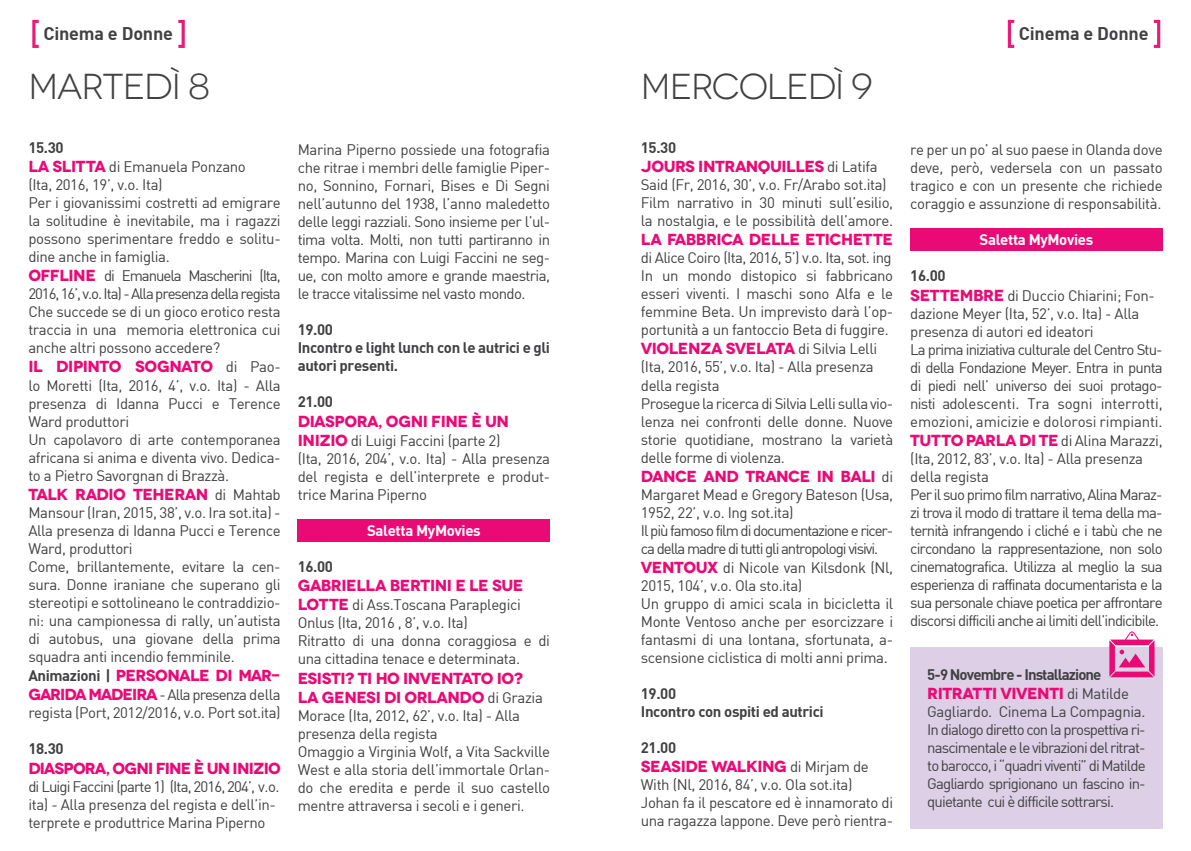
<style>
.page{position:relative;width:1191px;height:851px;background:#fff}
.page>*{position:absolute;margin:0;border:0;box-sizing:border-box;transform-origin:0 0}
.t1{font:36px "Novecentowide";letter-spacing:-.03em;color:#414042}
.t2{font:18px "DIN Bold";letter-spacing:-.01em;color:#414042}
.t3{font:700 16px/19.2px "Novecentowide";letter-spacing:-.025em;color:#ea0a75}
.t4{font:700 16px "Novecentowide";letter-spacing:-.045em;color:#ea0a75}
.t5{font:700 16px "Novecentowide";letter-spacing:-.05em;color:#ea0a75}
.t6{font:15px/18px "DIN";letter-spacing:-.025em;color:#414042}
.t7{font:15px/18px "DIN";letter-spacing:-.06em;color:#414042}
.t8{font:15px/18px "DIN Bold";letter-spacing:-.025em;color:#414042}
.t9{font:15px "DIN Bold";letter-spacing:-.025em;color:#fff}
.t10{font:15px "DIN Bold";letter-spacing:-.06em;color:#414042}
.s1{font-family:"Novecentowide";font-weight:700;font-size:16px;color:#ea0a75}
.s2{font-family:"DIN";font-weight:400;font-size:15px;color:#414042}
.s3{font-family:"DIN Bold";font-weight:400;font-size:15px;color:#414042}
</style>
<div class="page">
<div style="left:910px;top:228px;width:252px;height:23px;background:#ea0a75"></div>
<div style="left:298px;top:519px;width:252px;height:22px;background:#ea0a75"></div>
<div style="left:910px;top:646px;width:252px;height:182px;background:#ddcfe6"></div>
<svg style="left:1109px;top:631px;width:45px;height:46px"></svg>
<svg style="left:32px;top:20px;width:7px;height:28px"></svg>
<svg style="left:178px;top:20px;width:7px;height:28px"></svg>
<svg style="left:1007px;top:20px;width:7px;height:28px"></svg>
<svg style="left:1153px;top:20px;width:7px;height:28px"></svg>
<p class="t2" style="left:43px;top:21px;width:131px">Cinema e Donne</p>
<p class="t2" style="left:1018px;top:21px;width:131px">Cinema e Donne</p>
<h1 class="t1" style="left:28px;top:65px;width:183px">MARTEDÌ 8</h1>
<p class="t8" style="left:28px;top:138px;width:37px">15.30</p>
<p class="t6" style="left:28px;top:157px;width:254px"><span class="s1">LA SLITTA</span> di Emanuela Ponzano<br>(Ita, 2016, 19’, v.o. Ita)<br>Per i giovanissimi costretti ad emigrare la solitudine è inevitabile, ma i ragazzi possono sperimentare freddo e solitu&shy;dine anche in famiglia.<br><span class="s1">OFFLINE</span> di Emanuela Mascherini (Ita, 2016, 16’, v.o. Ita) - Alla presenza della regista Che succede se di un gioco erotico resta traccia in una memoria elettronica cui anche altri possono accedere?</p>
<p class="t3" style="left:28px;top:357px;width:254px">IL DIPINTO SOGNATO <span class="s2">di Pao-</span></p>
<p class="t6" style="left:28px;top:376px;width:254px">lo Moretti (Ita, 2016, 4’, v.o. Ita) - Alla presenza di Idanna Pucci e Terence Ward produttori<br>Un capolavoro di arte contemporanea africana si anima e diventa vivo. Dedica&shy;to a Pietro Savorgnan di Brazzà.</p>
<p class="t3" style="left:28px;top:484px;width:254px">TALK RADIO TEHERAN <span class="s2">di Mahtab</span></p>
<p class="t6" style="left:28px;top:503px;width:254px">Mansour (Iran, 2015, 38’, v.o. Ira sot.ita) - Alla presenza di Idanna Pucci e Terence Ward, produttori<br>Come, brillantemente, evitare la cen&shy;sura. Donne iraniane che superano gli stereotipi e sottolineano le contraddizio&shy;ni: una campionessa di rally, un’autista di autobus, una giovane della prima squadra anti incendio femminile.</p>
<p class="t4" style="left:28px;top:665px;width:254px"><span class="s3">Animazioni |</span> PERSONALE DI MAR-</p>
<p class="t6" style="left:28px;top:685px;width:254px"><span class="s1">GARIDA MADEIRA</span> - Alla presenza della regista (Port, 2012/2016, v.o. Port sot.ita)</p>
<p class="t8" style="left:28px;top:739px;width:37px">18.30</p>
<p class="t5" style="left:28px;top:757px;width:254px">DIASPORA, OGNI FINE È UN INIZIO</p>
<p class="t6" style="left:28px;top:776px;width:253px">di Luigi Faccini (parte 1) (Ita, 2016, 204’, v.o. ita) - Alla presenza del regista e dell’in&shy;terprete e produttrice Marina Piperno</p>
<p class="t6" style="left:298px;top:140px;width:254px;text-align:justify">Marina Piperno possiede una fotografia che ritrae i membri delle famiglie Piper&shy;no, Sonnino, Fornari, Bises e Di Segni nell’autunno del 1938, l’anno maledetto delle leggi razziali. Sono insieme per l’ul&shy;tima volta. Molti, non tutti partiranno in tempo. Marina con Luigi Faccini ne seg&shy;ue, con molto amore e grande maestria, le tracce vitalissime nel vasto mondo.</p>
<p class="t8" style="left:298px;top:320px;width:254px">19.00<br>Incontro e light lunch con le autrici e gli autori presenti.</p>
<p class="t8" style="left:298px;top:392px;width:37px">21.00</p>
<p class="t3" style="left:298px;top:411px;width:213px">DIASPORA, OGNI FINE È UN</p>
<p class="t6" style="left:298px;top:431px;width:254px"><span class="s1">INIZIO</span> di Luigi Faccini (parte 2)<br>(Ita, 2016, 204’, v.o. Ita) - Alla presenza del regista e dell’interprete e produt&shy;trice Marina Piperno</p>
<p class="t9" style="left:367px;top:520px;width:115px">Saletta MyMovies</p>
<p class="t8" style="left:298px;top:556px;width:37px">16.00</p>
<p class="t3" style="left:298px;top:576px;width:227px">GABRIELLA BERTINI E LE SUE</p>
<p class="t6" style="left:298px;top:595px;width:254px"><span class="s1">LOTTE</span> di Ass.Toscana Paraplegici Onlus (Ita, 2016 , 8’, v.o. Ita)<br>Ritratto di una donna coraggiosa e di una cittadina tenace e determinata.</p>
<p class="t3" style="left:298px;top:668px;width:247px">ESISTI? TI HO INVENTATO IO?<br>LA GENESI DI ORLANDO <span class="s2">di Grazia</span></p>
<p class="t6" style="left:298px;top:706px;width:254px">Morace (Ita, 2012, 62’, v.o. Ita) - Alla presenza della regista<br>Omaggio a Virginia Wolf, a Vita Sackville West e alla storia dell’immortale Orlan&shy;do che eredita e perde il suo castello mentre attraversa i secoli e i generi.</p>
<h1 class="t1" style="left:641px;top:65px;width:234px">MERCOLEDÌ 9</h1>
<p class="t8" style="left:641px;top:138px;width:37px">15.30</p>
<p class="t3" style="left:641px;top:157px;width:238px">JOURS INTRANQUILLES <span class="s2">di Latifa</span></p>
<p class="t6" style="left:641px;top:175px;width:254px">Said (Fr, 2016, 30’, v.o. Fr/Arabo sot.ita)<br>Film narrativo in 30 minuti sull’esilio, la nostalgia, e le possibilità dell’amore.</p>
<p class="t3" style="left:641px;top:230px;width:254px">LA FABBRICA DELLE ETICHETTE</p>
<p class="t6" style="left:641px;top:248px;width:254px;text-align:justify">di Alice Coiro (Ita, 2016, 5’) v.o. Ita, sot. ing In un mondo distopico si fabbricano esseri viventi. I maschi sono Alfa e le femmine Beta. Un imprevisto darà l’op&shy;portunità a un fantoccio Beta di fuggire.</p>
<p class="t3" style="left:641px;top:339px;width:238px">VIOLENZA SVELATA <span class="s2">di Silvia Lelli</span></p>
<p class="t6" style="left:641px;top:358px;width:254px">(Ita, 2016, 55’, v.o. Ita) - Alla presenza della regista<br>Prosegue la ricerca di Silvia Lelli sulla vio&shy;lenza nei confronti delle donne. Nuove storie quotidiane, mostrano la varietà delle forme di violenza.</p>
<p class="t3" style="left:641px;top:466px;width:254px">DANCE AND TRANCE IN BALI <span class="s2">di</span></p>
<p class="t6" style="left:641px;top:485px;width:254px">Margaret Mead e Gregory Bateson (Usa, 1952, 22’, v.o. Ing sot.ita)<br>Il più famoso film di documentazione e ricer&shy;ca della madre di tutti gli antropologi visivi.<br><span class="s1">VENTOUX</span> di Nicole van Kilsdonk (Nl, 2015, 104’, v.o. Ola sto.ita)<br>Un gruppo di amici scala in bicicletta il Monte Ventoso anche per esorcizzare i fantasmi di una lontana, sfortunata, a&shy;scensione ciclistica di molti anni prima.</p>
<p class="t8" style="left:641px;top:684px;width:184px">19.00<br>Incontro con ospiti ed autrici</p>
<p class="t8" style="left:641px;top:738px;width:37px">21.00</p>
<p class="t3" style="left:641px;top:757px;width:229px">SEASIDE WALKING <span class="s2">di Mirjam de</span></p>
<p class="t6" style="left:641px;top:775px;width:254px">With (Nl, 2016, 84’, v.o. Ola sot.ita)<br>Johan fa il pescatore ed è innamorato di una ragazza lappone. Deve però rientra-</p>
<p class="t6" style="left:910px;top:140px;width:254px;text-align:justify">re per un po’ al suo paese in Olanda dove deve, però, vedersela con un passato tragico e con un presente che richiede coraggio e assunzione di responsabilità.</p>
<p class="t9" style="left:979px;top:230px;width:115px">Saletta MyMovies</p>
<p class="t8" style="left:910px;top:266px;width:37px">16.00</p>
<p class="t7" style="left:910px;top:286px;width:254px"><span class="s1">SETTEMBRE</span> di Duccio Chiarini; Fon&shy;dazione Meyer (Ita, 52’, v.o. Ita) - Alla presenza di autori ed ideatori<br>La prima iniziativa culturale del Centro Stu&shy;di della Fondazione Meyer. Entra in punta di piedi nell’ universo dei suoi protago&shy;nisti adolescenti. Tra sogni interrotti, emozioni, amicizie e dolorosi rimpianti.<br><span class="s1">TUTTO PARLA DI TE</span> di Alina Marazzi, (Ita, 2012, 83’, v.o. Ita) - Alla presenza della regista<br>Per il suo primo film narrativo, Alina Maraz&shy;zi trova il modo di trattare il tema della ma&shy;ternità infrangendo i cliché e i tabù che ne circondano la rappresentazione, non solo cinematografica. Utilizza al meglio la sua esperienza di raffinata documentarista e la sua personale chiave poetica per affrontare discorsi difficili anche ai limiti dell’indicibile.</p>
<p class="t10" style="left:927px;top:664px;width:176px">5-9 Novembre - Installazione</p>
<p class="t3" style="left:927px;top:684px;width:203px">RITRATTI VIVENTI <span class="s2">di Matilde</span></p>
<p class="t6" style="left:927px;top:702px;width:220px;text-align:justify">Gagliardo. Cinema La Compagnia.<br>In dialogo diretto con la prospettiva ri&shy;nascimentale e le vibrazioni del ritrat&shy;to barocco, i “quadri viventi” di Matilde Gagliardo sprigionano un fascino in&shy;quietante cui è difficile sottrarsi.</p>
</div>
